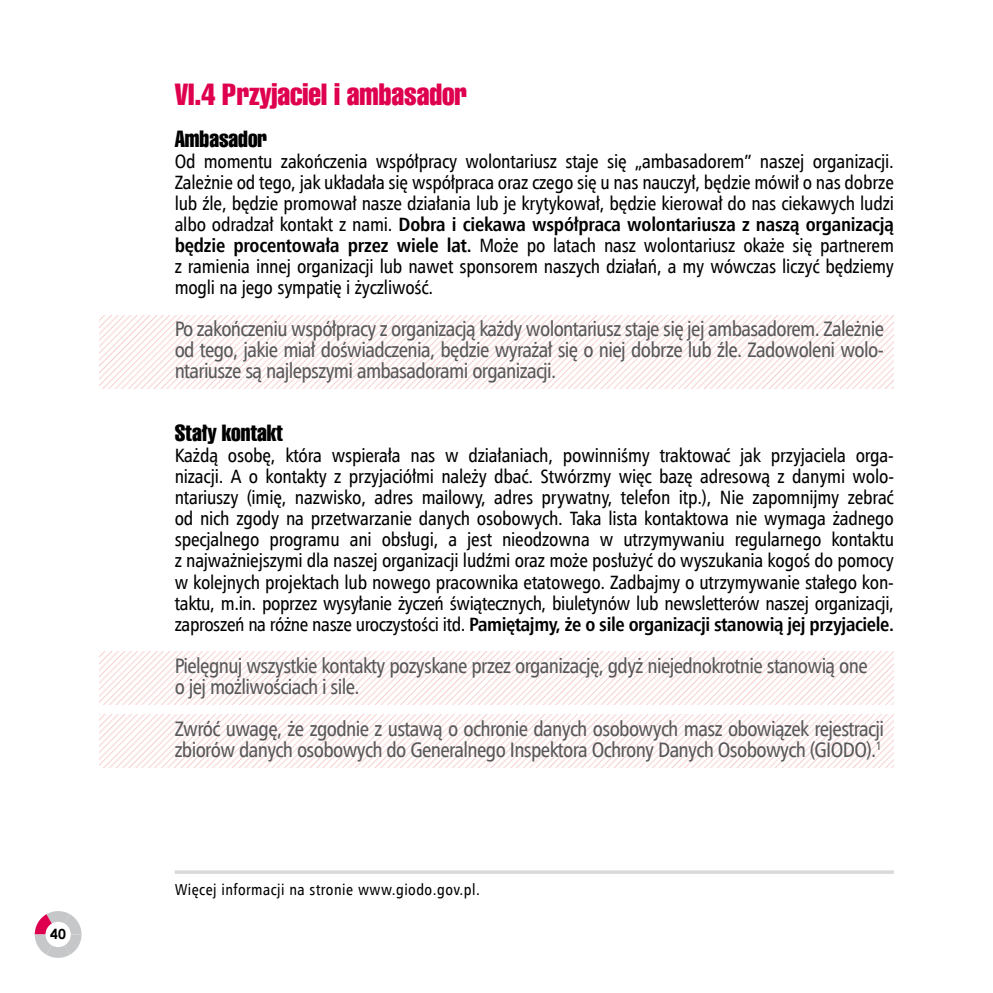
<style>
.page{position:relative;width:993px;height:993px;background:#fff}
.page>*{position:absolute;margin:0;border:0;box-sizing:border-box;transform-origin:0 0}
.tyt2_6{font:29.75px "Swis 911 Cm EU";color:#de004e}
.tyt03{font:22.75px "Swis 911 Cm EU";color:#000}
.wazne{font:21px/21px "Humnst 777 Cn EU";letter-spacing:-.03em;color:#58585a;text-align:justify}
.tekst{font:19.25px/21px "Humnst 777 Cn EU";letter-spacing:-.015em;color:#000;text-align:justify}
.przypis{font:15.75px "Humnst 777 Cn EU";letter-spacing:.03em;color:#000}
.t1{font:700 14px "Century Gothic";color:#000}
.s1{font-weight:700}
</style>
<div class="page">
<img style="left:99px;top:714px;width:794px;height:53px">
<img style="left:99px;top:315px;width:794px;height:73px">
<img style="left:99px;top:651px;width:794px;height:53px">
<svg style="left:35px;top:911px;width:46px;height:47px"></svg>
<hr style="left:175px;top:870px;width:718px;height:3px;background:#d9dadb">
<p class="t1" style="left:50px;top:922px;width:17px">40</p>
<p class="tyt2_6" style="left:175px;top:77px;width:294px">VI.4 Przyjaciel i ambasador</p>
<p class="tyt03" style="left:175px;top:126px;width:94px">Ambasador</p>
<p class="tekst" style="left:175px;top:151px;width:720px">Od momentu zakończenia współpracy wolontariusz staje się „ambasadorem” naszej organizacji.<br>Zależnie od tego, jak układała się współpraca oraz czego się u nas nauczył, będzie mówił o nas dobrze lub źle, będzie promował nasze działania lub je krytykował, będzie kierował do nas ciekawych ludzi albo odradzał kontakt z nami. <span class="s1">Dobra i ciekawa współpraca wolontariusza z naszą organizacją będzie procentowała przez wiele lat.</span> Może po latach nasz wolontariusz okaże się partnerem z ramienia innej organizacji lub nawet sponsorem naszych działań, a my wówczas liczyć będziemy mogli na jego sympatię i życzliwość.</p>
<p class="wazne" style="left:175px;top:318px;width:710px">Po zakończeniu współpracy z organizacją każdy wolontariusz staje się jej ambasadorem. Zależnie od tego, jakie miał doświadczenia, będzie wyrażał się o niej dobrze lub źle. Zadowoleni wolo&shy;ntariusze są najlepszymi ambasadorami organizacji.</p>
<p class="tyt03" style="left:175px;top:420px;width:110px">Stały kontakt</p>
<p class="tekst" style="left:175px;top:445px;width:720px">Każdą osobę, która wspierała nas w działaniach, powinniśmy traktować jak przyjaciela orga&shy;nizacji. A o kontakty z przyjaciółmi należy dbać. Stwórzmy więc bazę adresową z danymi wolo&shy;ntariuszy (imię, nazwisko, adres mailowy, adres prywatny, telefon itp.), Nie zapomnijmy zebrać od nich zgody na przetwarzanie danych osobowych. Taka lista kontaktowa nie wymaga żadnego specjalnego programu ani obsługi, a jest nieodzowna w utrzymywaniu regularnego kontaktu z najważniejszymi dla naszej organizacji ludźmi oraz może posłużyć do wyszukania kogoś do pomocy w kolejnych projektach lub nowego pracownika etatowego. Zadbajmy o utrzymywanie stałego kon&shy;taktu, m.in. poprzez wysyłanie życzeń świątecznych, biuletynów lub newsletterów naszej organizacji, zaproszeń na różne nasze uroczystości itd. <span class="s1">Pamiętajmy, że o sile organizacji stanowią jej przyjaciele.</span></p>
<p class="wazne" style="left:175px;top:654px;width:694px">Pielęgnuj wszystkie kontakty pozyskane przez organizację, gdyż niejednokrotnie stanowią one</p>
<p class="wazne" style="left:175px;top:675px;width:186px">o jej możliwościach i sile.</p>
<p class="wazne" style="left:175px;top:717px;width:710px">Zwróć uwagę, że zgodnie z ustawą o ochronie danych osobowych masz obowiązek rejestracji zbiorów danych osobowych do Generalnego Inspektora Ochrony Danych Osobowych (GIODO).<sup>1</sup></p>
<p class="przypis" style="left:175px;top:879px;width:307px">Więcej informacji na stronie www.giodo.gov.pl.</p>
</div>
